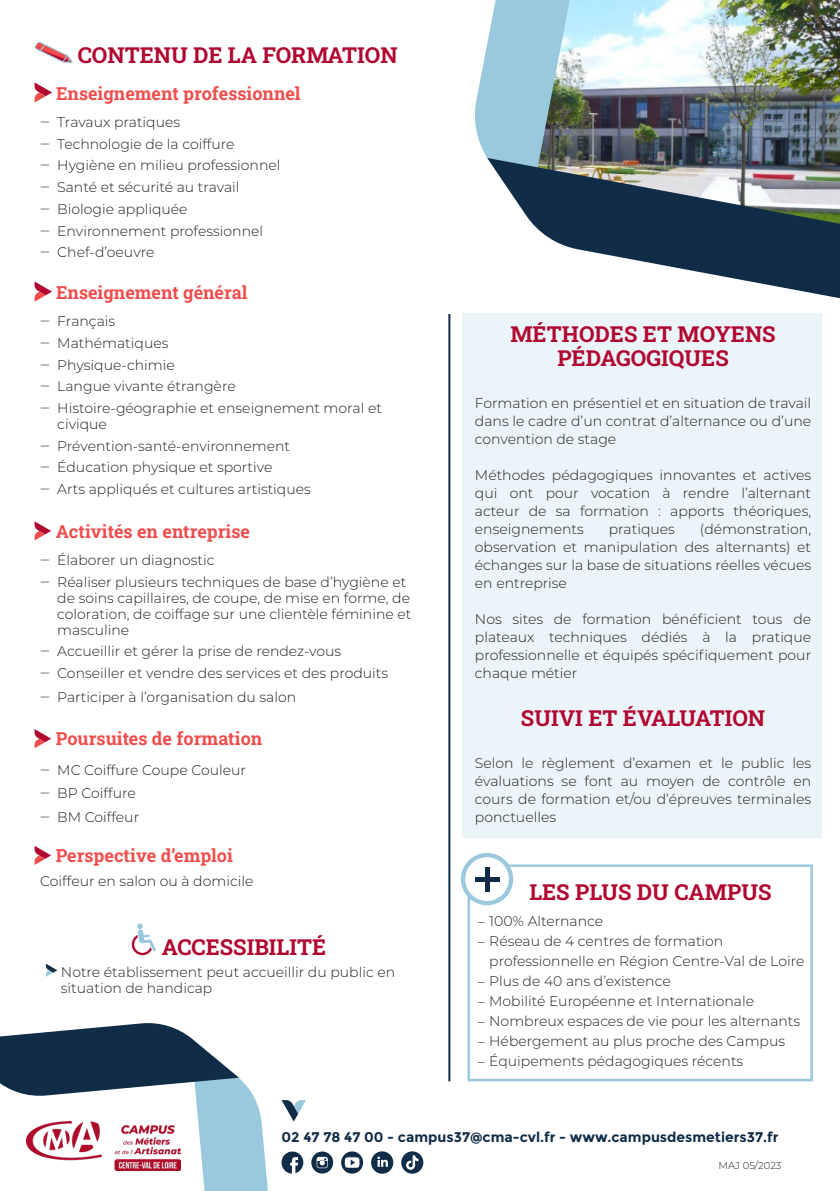
<style>
.page{position:relative;width:840px;height:1191px;background:#fff}
.page>*{position:absolute;margin:0;border:0;box-sizing:border-box;transform-origin:0 0}
.TITRES{font:700 22px "Roboto Slab";color:#b00630}
.TXT_COURANT{font:700 22px/24px "Roboto Slab";color:#b00630;text-align:center}
.TXT_COURANT-2{font:700 18px "Roboto Slab";color:#ef4d4b}
.TXT_COURANT-3{font:300 14px/18px "Montserrat";color:#231f20;text-align:justify}
.TITRES-2{font:300 14px/16px "Montserrat";color:#231f20}
.Mini_titre{font:700 14px "Montserrat";color:#102c47}
.TXT_COURANT-4{font:300 10px "Montserrat";color:#231f20}
</style>
<div class="page">
<div style="left:462px;top:314px;width:359px;height:524px;background:#ebf4f8"></div>
<hr style="left:448px;top:314px;width:2px;height:767px;background:#102c47">
<div style="left:467px;top:864px;width:345px;height:217px;border:3px solid #9ac8dd"></div>
<svg style="left:462px;top:855px;width:49px;height:48px"></svg>
<div style="left:460px;top:853px;width:53px;height:52px;border:4px solid #9ac8dd;border-radius:50%"></div>
<div style="left:484px;top:866px;width:5px;height:25px;background:#102c47"></div>
<div style="left:474px;top:876px;width:25px;height:5px;background:#102c47"></div>
<svg style="left:341px;top:1151px;width:22px;height:22px"></svg>
<svg style="left:371px;top:1151px;width:22px;height:22px"></svg>
<svg style="left:0;top:1023px;width:333px;height:168px"></svg>
<svg style="left:401px;top:1151px;width:22px;height:22px"></svg>
<img style="left:26px;top:1121px;width:154px;height:49px">
<img style="left:573px;top:0;width:266px;height:158px">
<svg style="left:34px;top:42px;width:39px;height:21px"></svg>
<svg style="left:34px;top:82px;width:18px;height:21px"></svg>
<svg style="left:34px;top:281px;width:18px;height:21px"></svg>
<svg style="left:34px;top:521px;width:17px;height:19px"></svg>
<svg style="left:34px;top:729px;width:17px;height:19px"></svg>
<svg style="left:34px;top:846px;width:17px;height:19px"></svg>
<svg style="left:132px;top:923px;width:24px;height:32px"></svg>
<svg style="left:46px;top:963px;width:11px;height:14px"></svg>
<svg style="left:475px;top:0;width:98px;height:158px;background:#9cc0cd"></svg>
<svg style="left:487px;top:158px;width:352px;height:175px"></svg>
<p class="TITRES" style="left:78px;top:40px;width:321px">CONTENU DE LA FORMATION</p>
<p class="TXT_COURANT-2" style="left:56px;top:81px;width:246px">Enseignement professionnel</p>
<p class="TXT_COURANT-3" style="left:40px;top:113px;width:141px">‒ Travaux pratiques</p>
<p class="TXT_COURANT-3" style="left:40px;top:134px;width:196px">‒ Technologie de la coiffure</p>
<p class="TXT_COURANT-3" style="left:40px;top:156px;width:241px">‒ Hygiène en milieu professionnel</p>
<p class="TXT_COURANT-3" style="left:40px;top:178px;width:201px">‒ Santé et sécurité au travail</p>
<p class="TXT_COURANT-3" style="left:40px;top:199px;width:149px">‒ Biologie appliquée</p>
<p class="TXT_COURANT-3" style="left:40px;top:221px;width:224px">‒ Environnement professionnel</p>
<p class="TXT_COURANT-3" style="left:40px;top:243px;width:116px">‒ Chef-d’oeuvre</p>
<p class="TXT_COURANT-2" style="left:56px;top:280px;width:193px">Enseignement général</p>
<p class="TXT_COURANT-3" style="left:40px;top:312px;width:76px">‒ Français</p>
<p class="TXT_COURANT-3" style="left:40px;top:333px;width:130px">‒ Mathématiques</p>
<p class="TXT_COURANT-3" style="left:40px;top:355px;width:136px">‒ Physique-chimie</p>
<p class="TXT_COURANT-3" style="left:40px;top:377px;width:197px">‒ Langue vivante étrangère</p>
<p class="TXT_COURANT-3" style="left:57px;top:399px;width:326px;line-height:16px;text-indent:-17px">‒ Histoire-géographie et enseignement moral et civique</p>
<p class="TXT_COURANT-3" style="left:40px;top:436px;width:251px">‒ Prévention-santé-environnement</p>
<p class="TXT_COURANT-3" style="left:40px;top:458px;width:233px">‒ Éducation physique et sportive</p>
<p class="TXT_COURANT-3" style="left:40px;top:479px;width:272px">‒ Arts appliqués et cultures artistiques</p>
<p class="TXT_COURANT-2" style="left:56px;top:519px;width:196px">Activités en entreprise</p>
<p class="TXT_COURANT-3" style="left:40px;top:550px;width:176px">‒ Élaborer un diagnostic</p>
<p class="TXT_COURANT-3" style="left:57px;top:573px;width:355px;line-height:16px;text-align:left;text-indent:-17px">‒ Réaliser plusieurs techniques de base d’hygiène et de soins capillaires, de coupe, de mise en forme, de coloration, de coiffage sur une clientèle féminine et masculine</p>
<p class="TXT_COURANT-3" style="left:40px;top:642px;width:302px">‒ Accueillir et gérer la prise de rendez-vous</p>
<p class="TXT_COURANT-3" style="left:40px;top:663px;width:349px">‒ Conseiller et vendre des services et des produits</p>
<p class="TXT_COURANT-3" style="left:40px;top:687px;width:257px">‒ Participer à l’organisation du salon</p>
<p class="TXT_COURANT-2" style="left:56px;top:726px;width:208px">Poursuites de formation</p>
<p class="TXT_COURANT-3" style="left:40px;top:760px;width:207px">‒ MC Coiffure Coupe Couleur</p>
<p class="TXT_COURANT-3" style="left:40px;top:784px;width:97px">‒ BP Coiffure</p>
<p class="TXT_COURANT-3" style="left:40px;top:807px;width:100px">‒ BM Coiffeur</p>
<p class="TXT_COURANT-2" style="left:56px;top:843px;width:178px">Perspective d’emploi</p>
<p class="TXT_COURANT-3" style="left:40px;top:871px;width:215px">Coiffeur en salon ou à domicile</p>
<p class="TITRES" style="left:162px;top:932px;width:166px">ACCESSIBILITÉ</p>
<p class="TITRES-2" style="left:61px;top:963px;width:335px">Notre établissement peut accueillir du public en situation de handicap</p>
<p class="TXT_COURANT" style="left:510px;top:322px;width:266px">MÉTHODES ET MOYENS<br>PÉDAGOGIQUES</p>
<p class="TXT_COURANT-3" style="left:474px;top:394px;width:337px">Formation en présentiel et en situation de travail dans le cadre d’un contrat d’alternance ou d’une convention de stage</p>
<p class="TXT_COURANT-3" style="left:474px;top:466px;width:337px">Méthodes pédagogiques innovantes et actives qui ont pour vocation à rendre l’alternant acteur de sa formation : apports théoriques, enseignements</p>
<p class="TXT_COURANT-3" style="left:474px;top:520px;width:337px;text-indent:225px">(démonstration, observation et manipulation des alternants) et échanges sur la base de situations réelles vécues en entreprise</p>
<p class="TXT_COURANT-3" style="left:474px;top:610px;width:337px">Nos sites de formation bénéficient tous de plateaux techniques dédiés à la pratique professionnelle et équipés spécifiquement pour chaque métier</p>
<p class="TXT_COURANT" style="left:520px;top:705px;width:246px">SUIVI ET ÉVALUATION</p>
<p class="TXT_COURANT-3" style="left:474px;top:753px;width:337px">Selon le règlement d’examen et le public les évaluations se font au moyen de contrôle en cours de formation et/ou d’épreuves terminales ponctuelles</p>
<p class="TXT_COURANT-3" style="left:608px;top:520px;width:68px">pratiques</p>
<p class="TITRES" style="left:529px;top:877px;width:243px">LES PLUS DU CAMPUS</p>
<p class="TXT_COURANT-3" style="left:477px;top:911px;width:127px">– 100% Alternance</p>
<p class="TXT_COURANT-3" style="left:489px;top:930px;width:316px;line-height:20px;text-indent:-11px">– Réseau de 4 centres de formation professionnelle en Région Centre-Val de Loire</p>
<p class="TXT_COURANT-3" style="left:477px;top:971px;width:194px">– Plus de 40 ans d’existence</p>
<p class="TXT_COURANT-3" style="left:477px;top:991px;width:277px">– Mobilité Européenne et Internationale</p>
<p class="TXT_COURANT-3" style="left:477px;top:1011px;width:323px">– Nombreux espaces de vie pour les alternants</p>
<p class="TXT_COURANT-3" style="left:477px;top:1031px;width:308px">– Hébergement au plus proche des Campus</p>
<p class="TXT_COURANT-3" style="left:477px;top:1051px;width:267px">– Équipements pédagogiques récents</p>
<p class="Mini_titre" style="left:281px;top:1128px;width:498px">02 47 78 47 00 - campus37@cma-cvl.fr - www.campusdesmetiers37.fr</p>
<p class="TXT_COURANT-4" style="left:718px;top:1159px;width:64px">MAJ 05/2023</p>
</div>
